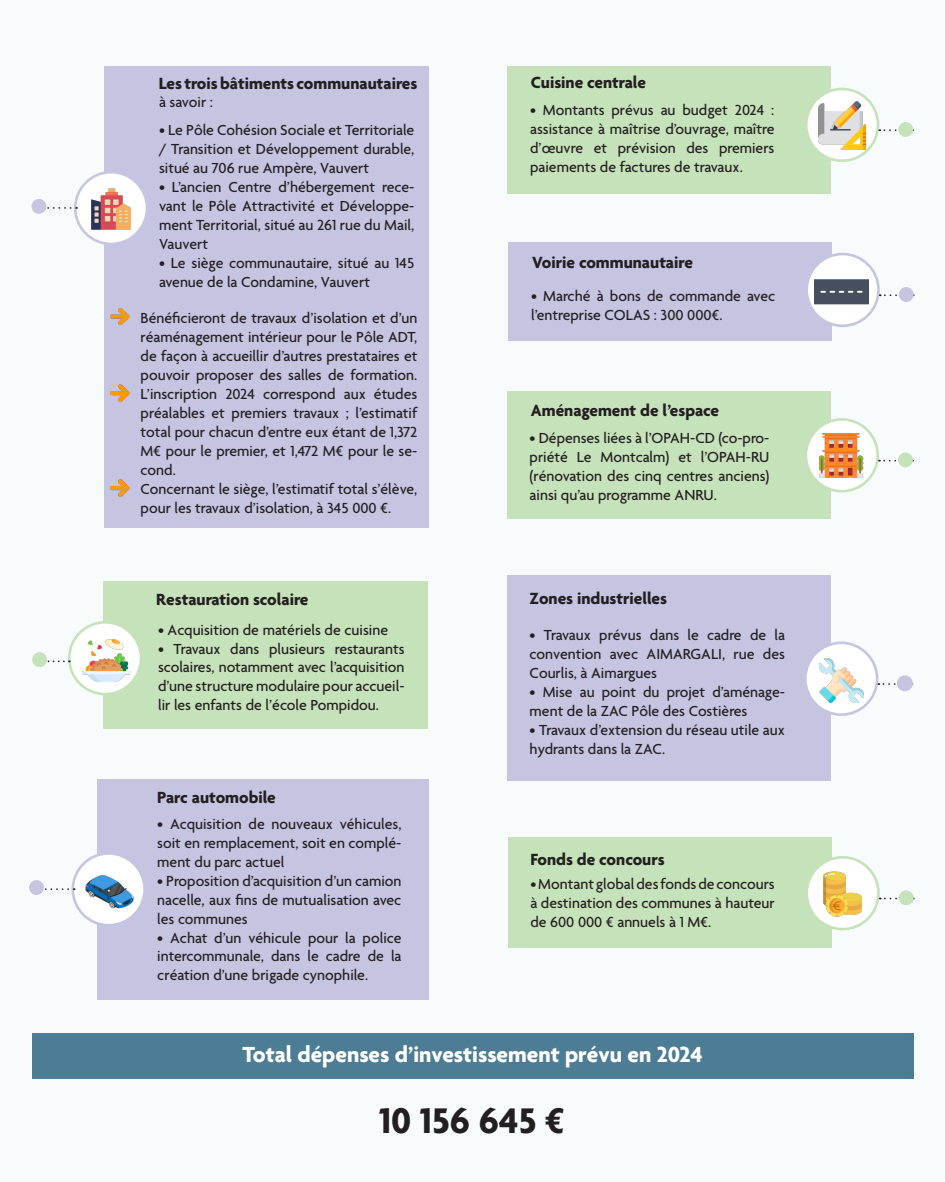
<style>
.page{position:relative;width:945px;height:1182px;background:#fff}
.page>*{position:absolute;margin:0;border:0;box-sizing:border-box;transform-origin:0 0}
.t1{font:700 38.5px "Agenda";color:#231f20}
.t2{font:700 23.62px "Agenda";color:#fff}
.t3{font:700 17.5px "Agenda";color:#231f20}
.t4{font:500 15.75px/18.9px "Agenda";color:#231f20;text-align:justify}
</style>
<div class="page">
<div style="left:0;top:0;width:945px;height:1181px;background:#f7fbfb"></div>
<div style="left:103px;top:580px;width:325px;height:148px;background:#c6e2bb"></div>
<div style="left:104px;top:66px;width:324px;height:461px;background:#c5c5e2"></div>
<div style="left:97px;top:779px;width:331px;height:220px;background:#c5c5e2"></div>
<div style="left:508px;top:242px;width:324px;height:98px;background:#c5c5e2"></div>
<div style="left:507px;top:575px;width:324px;height:205px;background:#c5c5e2"></div>
<div style="left:507px;top:66px;width:324px;height:127px;background:#c6e2bb"></div>
<div style="left:508px;top:392px;width:323px;height:127px;background:#c6e2bb"></div>
<div style="left:508px;top:837px;width:324px;height:110px;background:#c6e2bb"></div>
<div style="left:69px;top:622px;width:72px;height:72px;background:#fff;border-radius:50%"></div>
<div style="left:68px;top:621px;width:74px;height:74px;border:3px solid #c6e2bb;border-radius:50%"></div>
<div style="left:75px;top:172px;width:72px;height:72px;background:#fff;border-radius:50%"></div>
<div style="left:74px;top:171px;width:74px;height:74px;border:3px solid #c6c6e2;border-radius:50%"></div>
<div style="left:73px;top:853px;width:72px;height:72px;background:#fff;border-radius:50%"></div>
<div style="left:72px;top:852px;width:74px;height:74px;border:3px solid #c5c5e2;border-radius:50%"></div>
<div style="left:807px;top:254px;width:71px;height:72px;background:#fff;border-radius:50%"></div>
<div style="left:805px;top:253px;width:75px;height:74px;border:3px solid #c5c5e2;border-radius:50%"></div>
<div style="left:805px;top:642px;width:72px;height:72px;background:#fff;border-radius:50%"></div>
<div style="left:804px;top:641px;width:74px;height:75px;border:3px solid #c5c5e2;border-radius:50%"></div>
<div style="left:806px;top:89px;width:72px;height:72px;background:#fff;border-radius:50%"></div>
<div style="left:805px;top:88px;width:74px;height:74px;border:3px solid #c6e2bb;border-radius:50%"></div>
<div style="left:806px;top:419px;width:72px;height:72px;background:#fff;border-radius:50%"></div>
<div style="left:805px;top:418px;width:74px;height:74px;border:3px solid #c6e2bb;border-radius:50%"></div>
<div style="left:807px;top:857px;width:71px;height:72px;background:#fff;border-radius:50%"></div>
<div style="left:805px;top:855px;width:75px;height:75px;border:3px solid #c6e2bb;border-radius:50%"></div>
<svg style="left:47px;top:660px;width:23px;height:2px"></svg>
<svg style="left:46px;top:207px;width:31px;height:2px"></svg>
<svg style="left:45px;top:888px;width:23px;height:2px"></svg>
<svg style="left:880px;top:294px;width:17px;height:2px"></svg>
<svg style="left:878px;top:683px;width:18px;height:2px"></svg>
<svg style="left:879px;top:129px;width:18px;height:2px"></svg>
<svg style="left:879px;top:459px;width:18px;height:2px"></svg>
<svg style="left:880px;top:897px;width:19px;height:2px"></svg>
<div style="left:32px;top:652px;width:15px;height:15px;background:#c6e2bb;border-radius:50%"></div>
<div style="left:32px;top:199px;width:14px;height:15px;background:#c6c6e2;border-radius:50%"></div>
<div style="left:29px;top:880px;width:15px;height:14px;background:#c5c5e2;border-radius:50%"></div>
<div style="left:899px;top:287px;width:15px;height:15px;background:#c5c5e2;border-radius:50%"></div>
<div style="left:897px;top:675px;width:15px;height:15px;background:#c5c5e2;border-radius:50%"></div>
<div style="left:897px;top:675px;width:16px;height:16px;border:1px solid #c5c5e2;border-radius:50%"></div>
<div style="left:898px;top:122px;width:15px;height:15px;background:#c6e2bb;border-radius:50%"></div>
<div style="left:898px;top:452px;width:15px;height:15px;background:#c6e2bb;border-radius:50%"></div>
<div style="left:899px;top:890px;width:15px;height:15px;background:#c6e2bb;border-radius:50%"></div>
<img style="left:815px;top:279px;width:54px;height:26px">
<img style="left:819px;top:658px;width:44px;height:44px">
<img style="left:818px;top:102px;width:48px;height:47px">
<img style="left:823px;top:871px;width:39px;height:46px">
<img style="left:110px;top:308px;width:20px;height:17px">
<img style="left:110px;top:479px;width:20px;height:18px">
<img style="left:110px;top:384px;width:20px;height:18px">
<img style="left:82px;top:639px;width:49px;height:45px">
<img style="left:819px;top:433px;width:45px;height:44px">
<img style="left:91px;top:188px;width:40px;height:42px">
<img style="left:83px;top:875px;width:52px;height:40px">
<div style="left:32px;top:1032px;width:881px;height:46px;background:#477991"></div>
<p class="t3" style="left:159px;top:74px;width:260px">Les trois bâtiments communautaires</p>
<p class="t4" style="left:159px;top:94px;width:55px">à savoir :</p>
<p class="t4" style="left:159px;top:122px;width:257px">• Le Pôle Cohésion Sociale et Territoriale / Transition et Développement durable, situé au 706 rue Ampère, Vauvert</p>
<p class="t4" style="left:159px;top:178px;width:257px">• L’ancien Centre d’hébergement rece&shy;vant le Pôle Attractivité et Développe&shy;ment Territorial, situé au 261 rue du Mail, Vauvert</p>
<p class="t4" style="left:159px;top:254px;width:257px">• Le siège communautaire, situé au 145 avenue de la Condamine, Vauvert</p>
<p class="t4" style="left:141px;top:310px;width:278px">Bénéficieront de travaux d’isolation et d’un réaménagement intérieur pour le Pôle ADT, de façon à accueillir d’autres prestataires et pouvoir proposer des salles de formation.<br>L’inscription 2024 correspond aux études préalables et premiers travaux ; l’estimatif total pour chacun d’entre eux étant de 1,372<br>M€ pour le premier, et 1,472 M€ pour le se&shy;cond.</p>
<p class="t4" style="left:141px;top:480px;width:278px">Concernant le siège, l’estimatif total s’élève, pour les travaux d’isolation, à 345 000 €.</p>
<p class="t3" style="left:156px;top:590px;width:154px">Restauration scolaire</p>
<p class="t4" style="left:158px;top:621px;width:232px">• Acquisition de matériels de cuisine</p>
<p class="t4" style="left:158px;top:640px;width:248px">• Travaux dans plusieurs restaurants scolaires, notamment avec l’acquisition d’une structure modulaire pour accueil&shy;lir les enfants de l’école Pompidou.</p>
<p class="t3" style="left:157px;top:787px;width:120px">Parc automobile</p>
<p class="t4" style="left:157px;top:815px;width:246px">• Acquisition de nouveaux véhicules, soit en remplacement, soit en complé&shy;ment du parc actuel</p>
<p class="t4" style="left:157px;top:872px;width:246px">• Proposition d’acquisition d’un camion nacelle, aux fins de mutualisation avec les communes</p>
<p class="t4" style="left:157px;top:928px;width:246px">• Achat d’un véhicule pour la police intercommunale, dans le cadre de la création d’une brigade cynophile.</p>
<p class="t3" style="left:531px;top:73px;width:117px">Cuisine centrale</p>
<p class="t4" style="left:530px;top:101px;width:246px">• Montants prévus au budget 2024 : assistance à maîtrise d’ouvrage, maître d’œuvre et prévision des premiers paiements de factures de travaux.</p>
<p class="t3" style="left:532px;top:253px;width:162px">Voirie communautaire</p>
<p class="t4" style="left:531px;top:287px;width:246px">• Marché à bons de commande avec l’entreprise COLAS : 300 000€.</p>
<p class="t3" style="left:531px;top:401px;width:190px">Aménagement de l’espace</p>
<p class="t4" style="left:530px;top:429px;width:241px">• Dépenses liées à l’OPAH-CD (co-pro&shy;priété Le Montcalm) et l’OPAH-RU (rénovation des cinq centres anciens) ainsi qu’au programme ANRU.</p>
<p class="t3" style="left:530px;top:588px;width:139px">Zones industrielles</p>
<p class="t4" style="left:530px;top:626px;width:257px">• Travaux prévus dans le cadre de la convention avec AIMARGALI, rue des Courlis, à Aimargues</p>
<p class="t4" style="left:530px;top:683px;width:257px">• Mise au point du projet d’aménage&shy;ment de la ZAC Pôle des Costières</p>
<p class="t4" style="left:530px;top:721px;width:257px">• Travaux d’extension du réseau utile aux hydrants dans la ZAC.</p>
<p class="t3" style="left:530px;top:849px;width:136px">Fonds de concours</p>
<p class="t4" style="left:530px;top:875px;width:246px">• Montant global des fonds de concours à destination des communes à hauteur de 600 000 € annuels à 1 M€.</p>
<p class="t2" style="left:242px;top:1041px;width:462px">Total dépenses d’investissement prévu en 2024</p>
<p class="t1" style="left:379px;top:1099px;width:187px">10 156 645 €</p>
</div>
